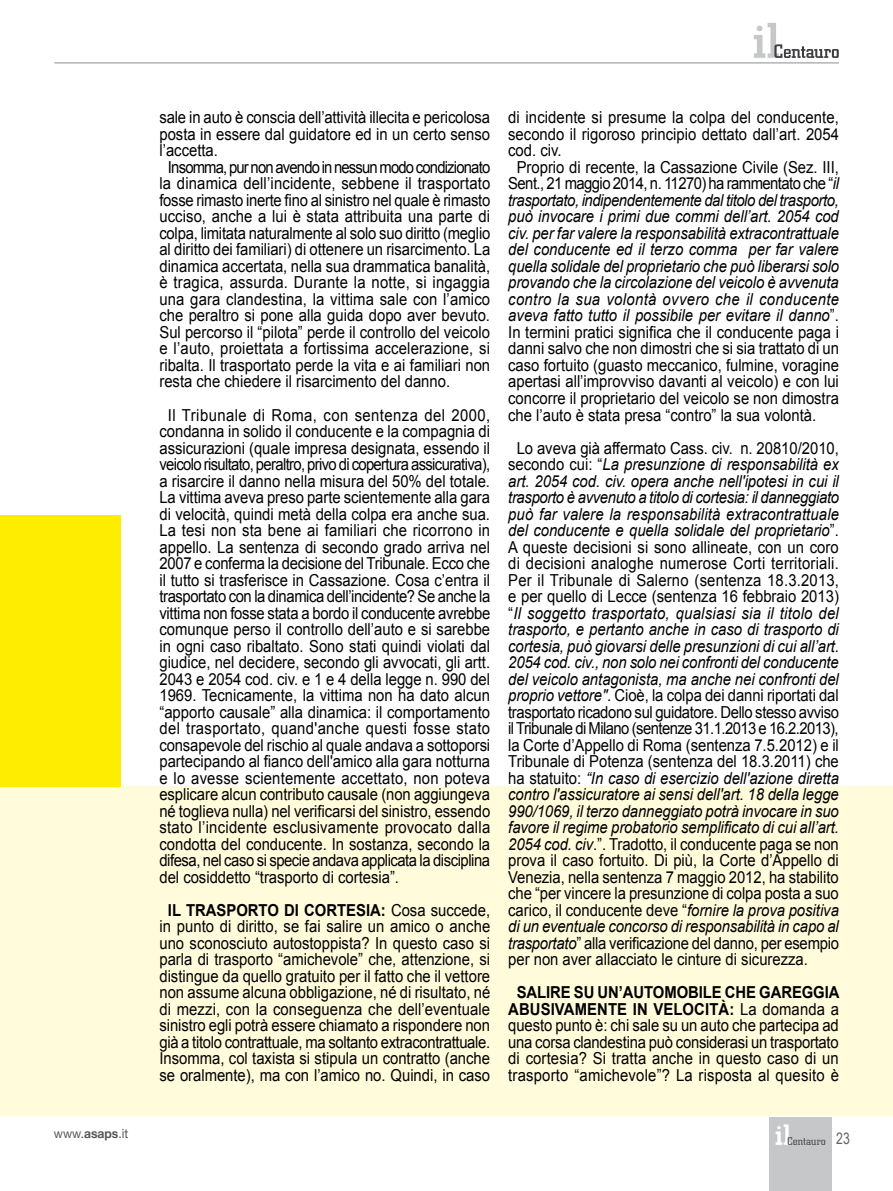
<style>
.page{position:relative;width:893px;height:1191px;background:#fff}
.page>*{position:absolute;margin:0;border:0;box-sizing:border-box;transform-origin:0 0}
.t1{font:16.5px/16.5px "Arial";color:#000;text-align:center;scale:.9 1}
.t2{font:italic 16.5px/16.5px "Arial";letter-spacing:-.005em;color:#000;text-align:justify;scale:.9 1}
.t3{font:italic 16.5px "Arial";letter-spacing:-.025em;color:#000;scale:.9 1}
.t4{font:16.5px "Arial";letter-spacing:-.02em;color:#000;scale:.9 1}
.t5{font:16.5px "Arial";letter-spacing:-.035em;color:#000;scale:.9 1}
.t6{font:16.5px "Arial";letter-spacing:-.055em;color:#000;scale:.9 1}
.t7{font:italic 16.5px "Arial";letter-spacing:.025em;color:#000;scale:.9 1}
.t8{font:15.75px "Arial Narrow";color:#646567;scale:.95 1}
.t9{font:12.75px "Helvetica Neue";color:#58585a;scale:.95 1}
.s1{font-weight:700}
.s2{font-style:italic}
.s3{font-style:normal}
</style>
<div class="page">
<hr style="left:54px;top:62px;width:785px;height:2px;background:#b1b3b4">
<div style="left:0;top:786px;width:893px;height:330px;background:#fffbdb"></div>
<div style="left:0;top:515px;width:121px;height:271px;background:#ffed00"></div>
<div style="left:770px;top:1117px;width:62px;height:74px;background:#c6c7c8"></div>
<svg style="left:776px;top:1124px;width:49px;height:21px"></svg>
<svg style="left:754px;top:23px;width:85px;height:35px"></svg>
<p class="t1" style="left:159px;top:109px;width:369px">sale in auto è conscia dell’attività illecita e pericolosa</p>
<p class="t1" style="left:159px;top:126px;width:369px">posta in essere dal guidatore ed in un certo senso</p>
<p class="t1" style="left:159px;top:142px;width:66px">l’accetta.</p>
<p class="t6" style="left:168px;top:156px;width:360px">Insomma, pur non avendo in nessun modo condizionato</p>
<p class="t1" style="left:159px;top:175px;width:369px">la dinamica dell’incidente, sebbene il trasportato</p>
<p class="t4" style="left:159px;top:189px;width:369px">fosse rimasto inerte fino al sinistro nel quale è rimasto</p>
<p class="t1" style="left:159px;top:208px;width:369px">ucciso, anche a lui è stata attribuita una parte di</p>
<p class="t1" style="left:159px;top:225px;width:369px">colpa, limitata naturalmente al solo suo diritto (meglio</p>
<p class="t1" style="left:159px;top:241px;width:369px">al diritto dei familiari) di ottenere un risarcimento. La</p>
<p class="t1" style="left:159px;top:258px;width:369px">dinamica accertata, nella sua drammatica banalità,</p>
<p class="t1" style="left:159px;top:274px;width:369px">è tragica, assurda. Durante la notte, si ingaggia</p>
<p class="t1" style="left:159px;top:291px;width:369px">una gara clandestina, la vittima sale con l’amico</p>
<p class="t1" style="left:159px;top:307px;width:369px">che peraltro si pone alla guida dopo aver bevuto.</p>
<p class="t1" style="left:159px;top:324px;width:369px">Sul percorso il “pilota” perde il controllo del veicolo</p>
<p class="t1" style="left:159px;top:340px;width:369px">e l’auto, proiettata a fortissima accelerazione, si</p>
<p class="t1" style="left:159px;top:357px;width:369px">ribalta. Il trasportato perde la vita e ai familiari non</p>
<p class="t1" style="left:159px;top:373px;width:324px">resta che chiedere il risarcimento del danno.</p>
<p class="t1" style="left:159px;top:406px;width:369px;text-align:justify;text-indent:9px">Il Tribunale di Roma, con sentenza del 2000, condanna in solido il conducente e la compagnia di assicurazioni (quale impresa designata, essendo il veicolo risultato, peraltro, privo di copertura assicurativa), a risarcire il danno nella misura del 50% del totale.<br>La vittima aveva preso parte scientemente alla gara di velocità, quindi metà della colpa era anche sua.<br>La tesi non sta bene ai familiari che ricorrono in appello. La sentenza di secondo grado arriva nel 2007 e conferma la decisione del Tribunale. Ecco che il tutto si trasferisce in Cassazione. Cosa c’entra il trasportato con la dinamica dell’incidente? Se anche la vittima non fosse stata a bordo il conducente avrebbe comunque perso il controllo dell’auto e si sarebbe in ogni caso ribaltato. Sono stati quindi violati dal giudice, nel decidere, secondo gli avvocati, gli artt.<br>2043 e 2054 cod. civ. e 1 e 4 della legge n. 990 del 1969. Tecnicamente, la vittima non ha dato alcun “apporto causale” alla dinamica: il comportamento del trasportato, quand'anche questi fosse stato consapevole del rischio al quale andava a sottoporsi partecipando al fianco dell'amico alla gara notturna e lo avesse scientemente accettato, non poteva esplicare alcun contributo causale (non aggiungeva né toglieva nulla) nel verificarsi del sinistro, essendo stato l’incidente esclusivamente provocato dalla condotta del conducente. In sostanza, secondo la difesa, nel caso si specie andava applicata la disciplina del cosiddetto “trasporto di cortesia”.</p>
<p class="t1" style="left:159px;top:901px;width:369px"><span class="s1">IL TRASPORTO DI CORTESIA:</span> Cosa succede, in punto di diritto, se fai salire un amico o anche uno sconosciuto autostoppista? In questo caso si parla di trasporto “amichevole” che, attenzione, si distingue da quello gratuito per il fatto che il vettore non assume alcuna obbligazione, né di risultato, né di mezzi, con la conseguenza che dell’eventuale sinistro egli potrà essere chiamato a rispondere non già a titolo contrattuale, ma soltanto extracontrattuale.<br>Insomma, col taxista si stipula un contratto (anche se oralmente), ma con l’amico no. Quindi, in caso</p>
<p class="t1" style="left:508px;top:109px;width:369px">di incidente si presume la colpa del conducente,</p>
<p class="t1" style="left:508px;top:126px;width:369px">secondo il rigoroso principio dettato dall’art. 2054</p>
<p class="t1" style="left:508px;top:142px;width:61px">cod. civ.</p>
<p class="t1" style="left:517px;top:159px;width:359px">Proprio di recente, la Cassazione Civile (Sez. III,</p>
<p class="t5" style="left:508px;top:173px;width:369px">Sent., 21 maggio 2014, n. 11270) ha rammentato che “<span class="s2">il</span></p>
<p class="t3" style="left:508px;top:189px;width:369px">trasportato, indipendentemente dal titolo del trasporto,</p>
<p class="t2" style="left:508px;top:209px;width:369px">può invocare i primi due commi dell’art. 2054 cod</p>
<p class="t2" style="left:508px;top:225px;width:369px">civ. per far valere la responsabilità extracontrattuale</p>
<p class="t2" style="left:508px;top:242px;width:369px">del conducente ed il terzo comma per far valere</p>
<p class="t2" style="left:508px;top:258px;width:369px">quella solidale del proprietario che può liberarsi solo</p>
<p class="t2" style="left:508px;top:275px;width:369px">provando che la circolazione del veicolo è avvenuta</p>
<p class="t7" style="left:508px;top:288px;width:369px">contro la sua volontà ovvero che il conducente</p>
<p class="t2" style="left:508px;top:308px;width:369px">aveva fatto tutto il possibile per evitare il danno<span class="s3">”.</span></p>
<p class="t1" style="left:508px;top:324px;width:369px">In termini pratici significa che il conducente paga i</p>
<p class="t1" style="left:508px;top:340px;width:369px">danni salvo che non dimostri che si sia trattato di un</p>
<p class="t1" style="left:508px;top:357px;width:369px">caso fortuito (guasto meccanico, fulmine, voragine</p>
<p class="t1" style="left:508px;top:373px;width:369px">apertasi all’improvviso davanti al veicolo) e con lui</p>
<p class="t1" style="left:508px;top:390px;width:369px">concorre il proprietario del veicolo se non dimostra</p>
<p class="t1" style="left:508px;top:406px;width:344px">che l’auto è stata presa “contro” la sua volontà.</p>
<p class="t2" style="left:508px;top:440px;width:369px;text-indent:9px"><span class="s3">Lo aveva già affermato Cass. civ. n. 20810/2010, secondo cui: “</span>La presunzione di responsabilità ex art. 2054 cod. civ. opera anche nell'ipotesi in cui il trasporto è avvenuto a titolo di cortesia: il danneggiato può far valere la responsabilità extracontrattuale del conducente e quella solidale del proprietario<span class="s3">”.<br>A queste decisioni si sono allineate, con un coro di decisioni analoghe numerose Corti territoriali.<br>Per il Tribunale di Salerno (sentenza 18.3.2013, e per quello di Lecce (sentenza 16 febbraio 2013) “</span>Il soggetto trasportato, qualsiasi sia il titolo del trasporto, e pertanto anche in caso di trasporto di cortesia, può giovarsi delle presunzioni di cui all’art.<br>2054 cod. civ., non solo nei confronti del conducente del veicolo antagonista, ma anche nei confronti del proprio vettore"<span class="s3">. Cioè, la colpa dei danni riportati dal trasportato ricadono sul guidatore. Dello stesso avviso il Tribunale di Milano (sentenze 31.1.2013 e 16.2.2013), la Corte d’Appello di Roma (sentenza 7.5.2012) e il Tribunale di Potenza (sentenza del 18.3.2011) che ha statuito:</span> “In caso di esercizio dell'azione diretta contro l'assicuratore ai sensi dell'art. 18 della legge 990/1069, il terzo danneggiato potrà invocare in suo favore il regime probatorio semplificato di cui all’art.<br>2054 cod. civ<span class="s3">.”. Tradotto, il conducente paga se non prova il caso fortuito. Di più, la Corte d’Appello di Venezia, nella sentenza 7 maggio 2012, ha stabilito che “per vincere la presunzione di colpa posta a suo carico, il conducente deve “</span>fornire la prova positiva di un eventuale concorso di responsabilità in capo al trasportato<span class="s3">” alla verificazione del danno, per esempio per non aver allacciato le cinture di sicurezza.</span></p>
<p class="t1" style="left:508px;top:984px;width:370px"><span class="s1">SALIRE SU UN’AUTOMOBILE CHE GAREGGIA ABUSIVAMENTE IN VELOCITÀ:</span> La domanda a questo punto è: chi sale su un auto che partecipa ad una corsa clandestina può considerasi un trasportato di cortesia? Si tratta anche in questo caso di un trasporto “amichevole”? La risposta al quesito è</p>
<p class="t9" style="left:54px;top:1126px;width:80px">www.<span class="s1">asaps</span>.it</p>
<p class="t8" style="left:836px;top:1126px;width:16px">23</p>
</div>
